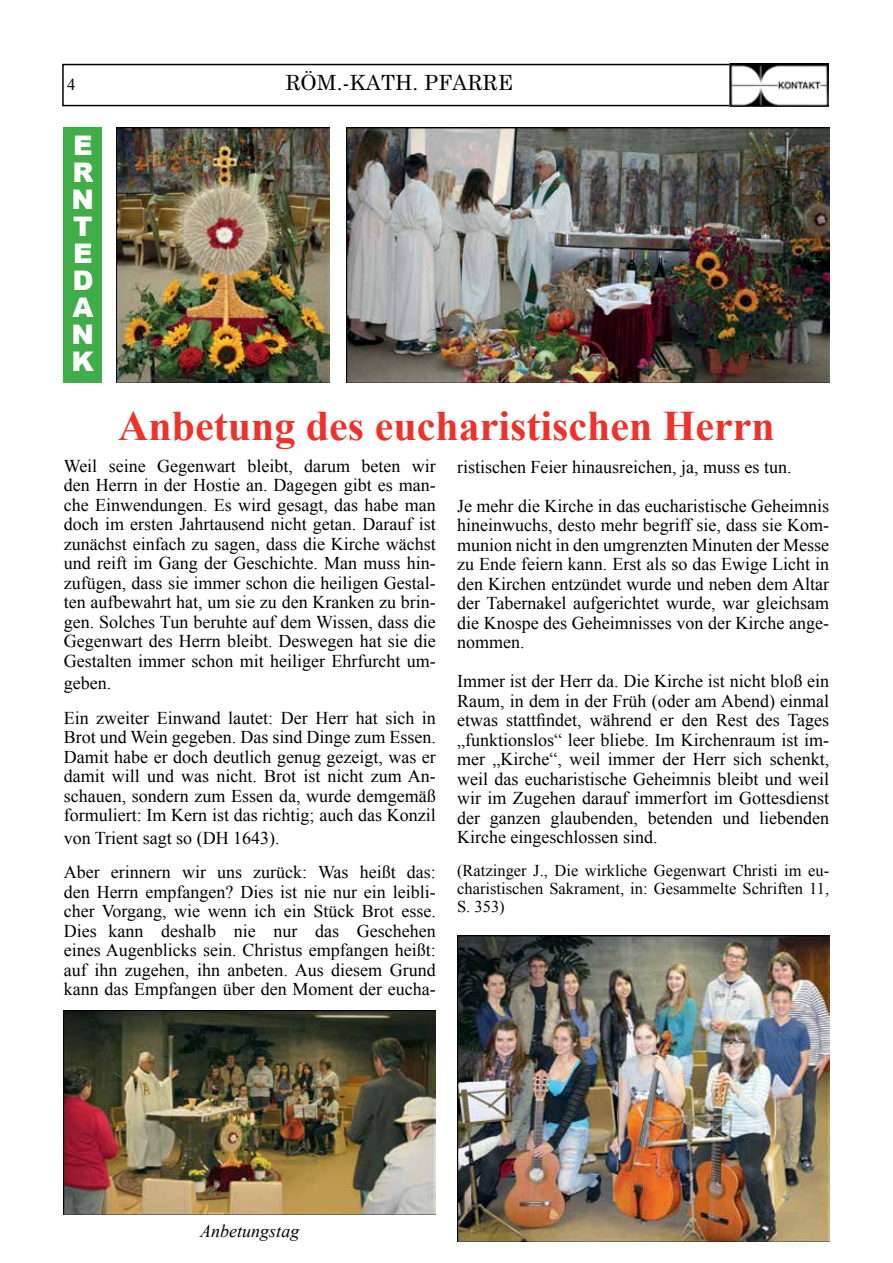
<style>
.page{position:relative;width:893px;height:1263px;background:#fff}
.page>*{position:absolute;margin:0;border:0;box-sizing:border-box;transform-origin:0 0}
.t1{font:700 42px "Times New Roman";color:#ee322b}
.t2{font:900 27px/27px "Arial";color:#fff;text-align:justify}
.t3{font:21px "Century Schoolbook";color:#000}
.t4{font:18px/19.5px "Times New Roman";color:#000;text-align:justify}
.t5{font:italic 18px "Times New Roman";color:#000}
.t6{font:16.5px/18px "Times New Roman";color:#000;text-align:justify}
</style>
<div class="page">
<div style="left:62px;top:64px;width:763px;height:42px;border:2px solid #000"></div>
<img style="left:730px;top:64px;width:99px;height:42px">
<div style="left:64px;top:128px;width:38px;height:255px;background:#41ad49"></div>
<img style="left:117px;top:128px;width:212px;height:255px">
<img style="left:347px;top:128px;width:482px;height:255px">
<img style="left:64px;top:1011px;width:372px;height:204px">
<img style="left:457px;top:935px;width:372px;height:307px">
<p class="t6" style="left:67px;top:75px;width:10px">4</p>
<p class="t3" style="left:285px;top:69px;width:229px">RÖM.-KATH. PFARRE</p>
<h2 class="t2" style="left:72px;top:131px;width:24px">E R N T E D A N K</h2>
<h1 class="t1" style="left:118px;top:396px;width:658px">Anbetung des eucharistischen Herrn</h1>
<p class="t4" style="left:457px;top:447px;width:374px;line-height:39px">ristischen Feier hinausreichen, ja, muss es tun.<br>Je mehr die Kirche in das eucharistische Geheimnis</p>
<p class="t4" style="left:457px;top:515px;width:374px">hineinwuchs, desto mehr begriff sie, dass sie Kom&shy;munion nicht in den umgrenzten Minuten der Messe zu Ende feiern kann. Erst als so das Ewige Licht in den Kirchen entzündet wurde und neben dem Altar der Tabernakel aufgerichtet wurde, war gleichsam die Knospe des Geheimnisses von der Kirche ange&shy;nommen.</p>
<p class="t4" style="left:457px;top:671px;width:374px">Immer ist der Herr da. Die Kirche ist nicht bloß ein Raum, in dem in der Früh (oder am Abend) einmal etwas stattfindet, während er den Rest des Tages „funktionslos“ leer bliebe. Im Kirchenraum ist im&shy;mer „Kirche“, weil immer der Herr sich schenkt, weil das eucharistische Geheimnis bleibt und weil wir im Zugehen darauf immerfort im Gottesdienst der ganzen glaubenden, betenden und liebenden Kirche eingeschlossen sind.</p>
<p class="t6" style="left:457px;top:862px;width:374px">(Ratzinger J., Die wirkliche Gegenwart Christi im eu&shy;charistischen Sakrament, in: Gesammelte Schriften 11, S. 353)</p>
<p class="t4" style="left:64px;top:456px;width:374px">Weil seine Gegenwart bleibt, darum beten wir den Herrn in der Hostie an. Dagegen gibt es man&shy;che Einwendungen. Es wird gesagt, das habe man doch im ersten Jahrtausend nicht getan. Darauf ist zunächst einfach zu sagen, dass die Kirche wächst und reift im Gang der Geschichte. Man muss hin&shy;zufügen, dass sie immer schon die heiligen Gestal&shy;ten aufbewahrt hat, um sie zu den Kranken zu brin&shy;gen. Solches Tun beruhte auf dem Wissen, dass die Gegenwart des Herrn bleibt. Deswegen hat sie die Gestalten immer schon mit heiliger Ehrfurcht um-</p>
<p class="t4" style="left:64px;top:666px;width:374px;line-height:34.5px">geben.<br>Ein zweiter Einwand lautet: Der Herr hat sich in</p>
<p class="t4" style="left:64px;top:727px;width:374px">Brot und Wein gegeben. Das sind Dinge zum Essen.<br>Damit habe er doch deutlich genug gezeigt, was er damit will und was nicht. Brot ist nicht zum An&shy;schauen, sondern zum Essen da, wurde demgemäß formuliert: Im Kern ist das richtig; auch das Konzil</p>
<p class="t4" style="left:64px;top:820px;width:374px;line-height:34.5px">von Trient sagt so (DH 1643).<br>Aber erinnern wir uns zurück: Was heißt das:</p>
<p class="t4" style="left:64px;top:882px;width:374px">den Herrn empfangen? Dies ist nie nur ein leibli&shy;cher Vorgang, wie wenn ich ein Stück Brot esse.<br>Dies kann deshalb nie nur das Geschehen eines Augenblicks sein. Christus empfangen heißt: auf ihn zugehen, ihn anbeten. Aus diesem Grund kann das Empfangen über den Moment der eucha-</p>
<p class="t5" style="left:200px;top:1219px;width:100px">Anbetungstag</p>
</div>
